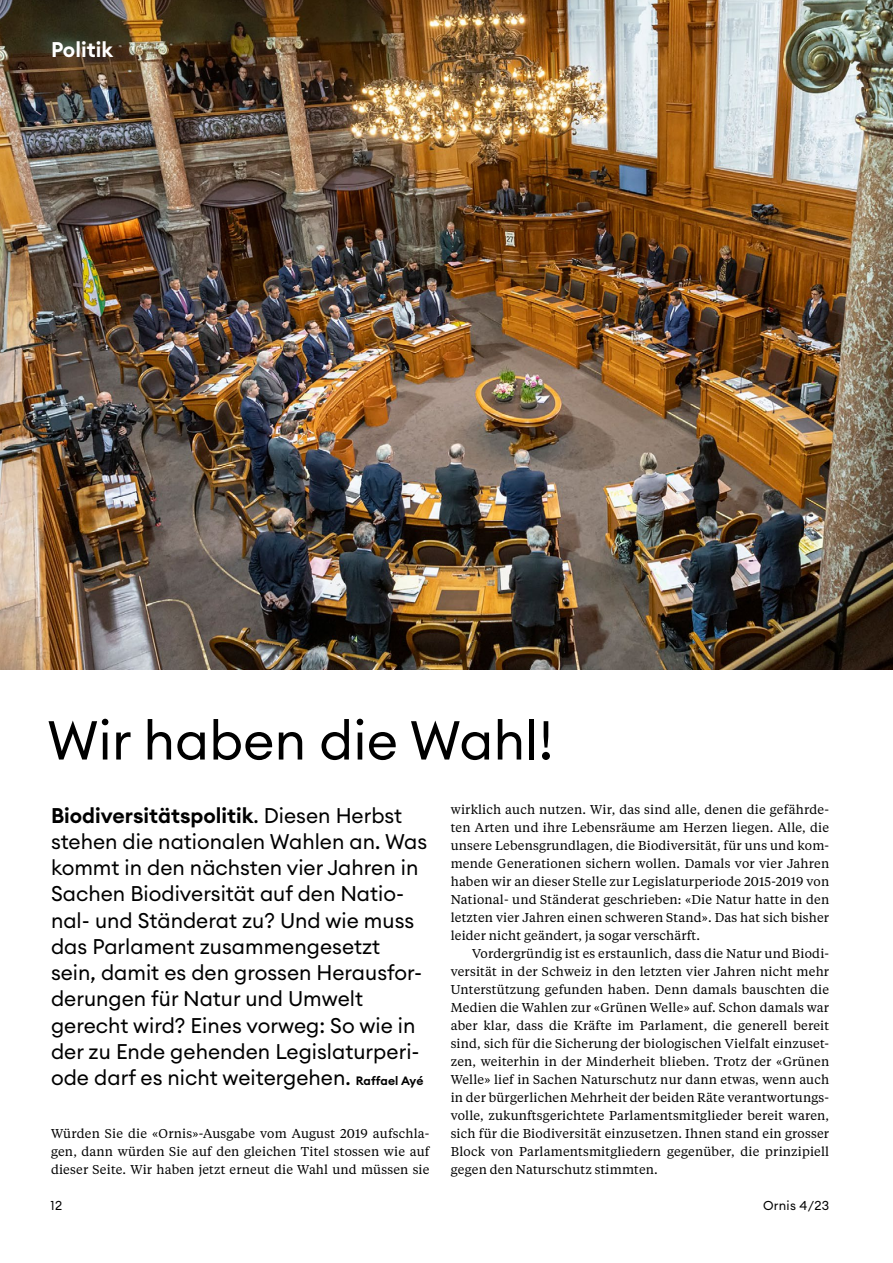
<style>
.page{position:relative;width:893px;height:1263px;background:#fff}
.page>*{position:absolute;margin:0;border:0;box-sizing:border-box;transform-origin:0 0}
.t1{font:54px "Euclid Circular A";color:#000}
.t2{font:21px/26.2px "Euclid Circular A";color:#000}
.t3{font:600 21px "Euclid Circular A";color:#fff}
.t4{font:12.75px/18px "Tiempos Text";letter-spacing:.01em;color:#000;text-align:justify}
.t5{font:12.75px "Euclid Circular A";letter-spacing:.02em;color:#000}
.s1{font-weight:600}
.s2{font-weight:600;font-size:12px}
</style>
<div class="page">
<img style="left:0;top:0;width:893px;height:669px">
<h2 class="t3" style="left:51px;top:36px;width:63px">Politik</h2>
<h1 class="t1" style="left:47px;top:705px;width:507px">Wir haben die Wahl!</h1>
<p class="t2" style="left:51px;top:802px;width:378px"><span class="s1">Biodiversitätspolitik</span>. Diesen Herbst stehen die nationalen Wahlen an. Was kommt in den nächsten vier Jahren in Sachen Biodiversität auf den Natio&shy;nal- und Ständerat zu? Und wie muss das Parlament zusammengesetzt sein, damit es den grossen Herausfor&shy;derungen für Natur und Umwelt gerecht wird? Eines vorweg: So wie in der zu Ende gehenden Legislaturperi&shy;ode darf es nicht weitergehen. <span class="s2">Raffael Ayé</span></p>
<p class="t4" style="left:51px;top:1123px;width:380px">Würden Sie die «Ornis»-Ausgabe vom August 2019 aufschla&shy;gen, dann würden Sie auf den gleichen Titel stossen wie auf dieser Seite. Wir haben jetzt erneut die Wahl und müssen sie</p>
<p class="t4" style="left:451px;top:799px;width:380px">wirklich auch nutzen. Wir, das sind alle, denen die gefährde&shy;ten Arten und ihre Lebensräume am Herzen liegen. Alle, die unsere Lebensgrundlagen, die Biodiversität, für uns und kom&shy;mende Generationen sichern wollen. Damals vor vier Jahren haben wir an dieser Stelle zur Legislaturperiode 2015-2019 von National- und Ständerat geschrieben: «Die Natur hatte in den letzten vier Jahren einen schweren Stand». Das hat sich bisher leider nicht geändert, ja sogar verschärft.</p>
<p class="t4" style="left:451px;top:943px;width:380px;text-indent:21px">Vordergründig ist es erstaunlich, dass die Natur und Biodi&shy;versität in der Schweiz in den letzten vier Jahren nicht mehr Unterstützung gefunden haben. Denn damals bauschten die Medien die Wahlen zur «Grünen Welle» auf. Schon damals war aber klar, dass die Kräfte im Parlament, die generell bereit sind, sich für die Sicherung der biologischen Vielfalt einzuset&shy;zen, weiterhin in der Minderheit blieben. Trotz der «Grünen Welle» lief in Sachen Naturschutz nur dann etwas, wenn auch in der bürgerlichen Mehrheit der beiden Räte verantwortungs&shy;volle, zukunftsgerichtete Parlamentsmitglieder bereit waren, sich für die Biodiversität einzusetzen. Ihnen stand ein grosser Block von Parlamentsmitgliedern gegenüber, die prinzipiell gegen den Naturschutz stimmten.</p>
<p class="t5" style="left:51px;top:1197px;width:13px">12</p>
<p class="t5" style="left:763px;top:1197px;width:68px">Ornis 4/23</p>
</div>
